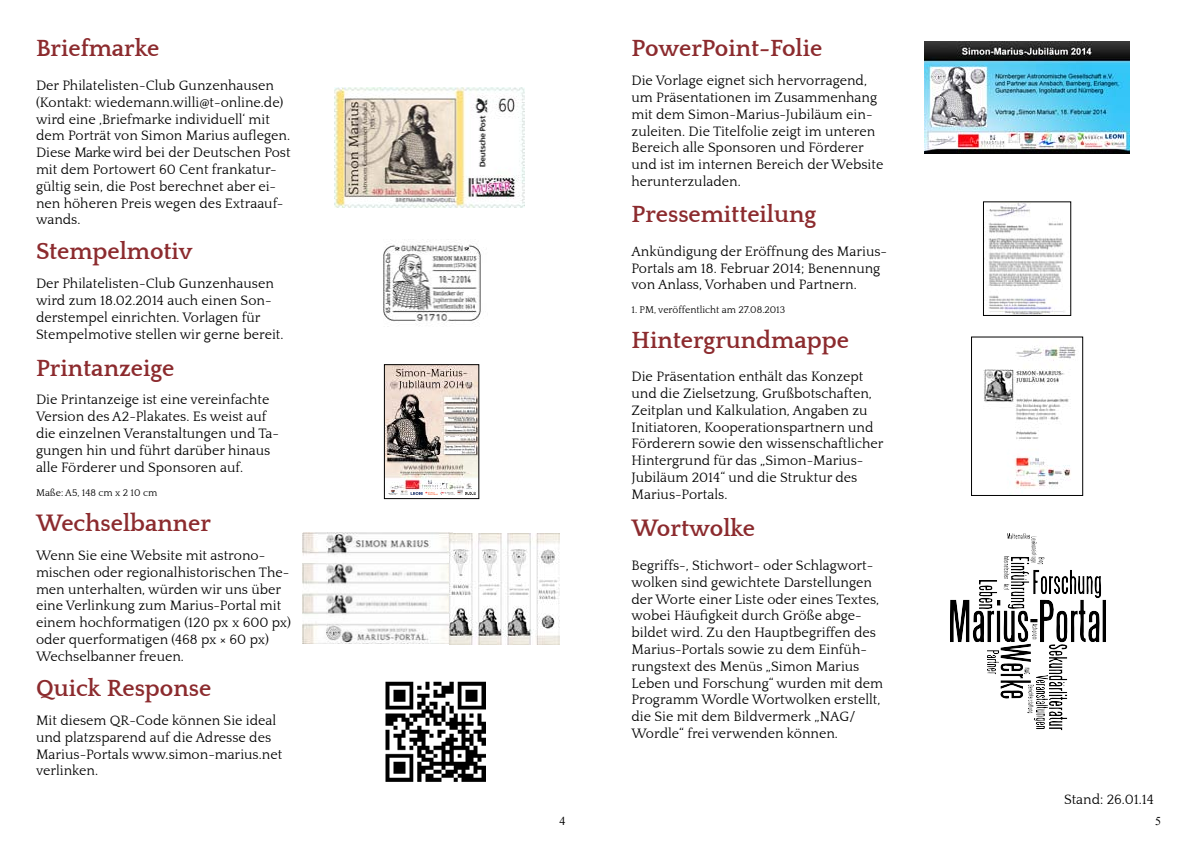
<style>
.page{position:relative;width:1191px;height:842px;background:#fff}
.page>*{position:absolute;margin:0;border:0;box-sizing:border-box;transform-origin:0 0}
.t1{font:700 24px "Quattrocento";color:#8c2b2e}
.t2{font:14px/16.8px "Quattrocento";color:#000}
.t3{font:12px "Times New Roman";color:#000}
.t4{font:10px "Quattrocento";color:#000}
</style>
<div class="page">
<img style="left:385px;top:682px;width:100px;height:100px">
<img style="left:302px;top:533px;width:147px;height:110px">
<img style="left:449px;top:533px;width:110px;height:111px">
<img style="left:386px;top:366px;width:91px;height:129px">
<div style="left:384px;top:364px;width:95px;height:135px;border:1px solid #000"></div>
<img style="left:988px;top:203px;width:77px;height:111px">
<div style="left:983px;top:201px;width:88px;height:115px;border:1px solid #000"></div>
<img style="left:983px;top:345px;width:93px;height:144px">
<div style="left:971px;top:337px;width:112px;height:159px;border:1px solid #000"></div>
<svg style="left:950px;top:533px;width:156px;height:198px"></svg>
<img style="left:335px;top:87px;width:189px;height:121px">
<img style="left:383px;top:241px;width:98px;height:83px">
<img style="left:924px;top:41px;width:206px;height:113px">
<h1 class="t1" style="left:36px;top:36px;width:125px">Briefmarke</h1>
<p class="t2" style="left:36px;top:77px;width:256px">Der Philatelisten-Club Gunzenhausen (Kontakt: wiedemann.willi@t-online.de) wird eine ‚Briefmarke individuell‘ mit dem Porträt von Simon Marius auflegen.<br>Diese Marke wird bei der Deutschen Post mit dem Portowert 60 Cent frankatur&shy;gültig sein, die Post berechnet aber ei&shy;nen höheren Preis wegen des Extraauf&shy;wands.</p>
<h1 class="t1" style="left:36px;top:239px;width:158px">Stempelmotiv</h1>
<p class="t2" style="left:36px;top:276px;width:249px">Der Philatelisten-Club Gunzenhausen wird zum 18.02.2014 auch einen Son&shy;derstempel einrichten. Vorlagen für Stempelmotive stellen wir gerne bereit.</p>
<h1 class="t1" style="left:36px;top:355px;width:140px">Printanzeige</h1>
<p class="t2" style="left:36px;top:392px;width:244px">Die Printanzeige ist eine vereinfachte Version des A2-Plakates. Es weist auf die einzelnen Veranstaltungen und Ta&shy;gungen hin und führt darüber hinaus alle Förderer und Sponsoren auf.</p>
<p class="t4" style="left:36px;top:487px;width:123px">Maße: A5, 148 cm x 2 10 cm</p>
<h1 class="t1" style="left:36px;top:511px;width:176px">Wechselbanner</h1>
<p class="t2" style="left:36px;top:547px;width:256px">Wenn Sie eine Website mit astrono&shy;mischen oder regionalhistorischen The&shy;men unterhalten, würden wir uns über eine Verlinkung zum Marius-Portal mit einem hochformatigen (120 px x 600 px) oder querformatigen (468 px × 60 px)<br>Wechselbanner freuen.</p>
<h1 class="t1" style="left:36px;top:676px;width:177px">Quick Response</h1>
<p class="t2" style="left:36px;top:712px;width:248px">Mit diesem QR-Code können Sie ideal und platzsparend auf die Adresse des<br>Marius-Portals www.simon-marius.net verlinken.</p>
<p class="t3" style="left:559px;top:813px;width:7px">4</p>
<h1 class="t1" style="left:631px;top:36px;width:192px">PowerPoint-Folie</h1>
<p class="t2" style="left:631px;top:73px;width:253px">Die Vorlage eignet sich hervorragend, um Präsentationen im Zusammenhang mit dem Simon-Marius-Jubiläum ein&shy;zuleiten. Die Titelfolie zeigt im unteren Bereich alle Sponsoren und Förderer und ist im internen Bereich der Website herunterzuladen.</p>
<h1 class="t1" style="left:631px;top:202px;width:186px">Pressemitteilung</h1>
<p class="t2" style="left:631px;top:243px;width:257px">Ankündigung der Eröffnung des Marius-<br>Portals am 18. Februar 2014; Benennung von Anlass, Vorhaben und Partnern.</p>
<p class="t4" style="left:631px;top:305px;width:155px">1. PM, veröffentlicht am 27.08.2013</p>
<h1 class="t1" style="left:631px;top:327px;width:219px">Hintergrundmappe</h1>
<p class="t2" style="left:631px;top:369px;width:254px">Die Präsentation enthält das Konzept und die Zielsetzung, Grußbotschaften, Zeitplan und Kalkulation, Angaben zu Initiatoren, Kooperationspartnern und Förderern sowie den wissenschaftlicher Hintergrund für das „Simon-Marius-Jubiläum 2014“ und die Struktur des Marius-Portals.</p>
<h1 class="t1" style="left:631px;top:516px;width:125px">Wortwolke</h1>
<p class="t2" style="left:631px;top:557px;width:253px">Begriffs-, Stichwort- oder Schlagwort&shy;wolken sind gewichtete Darstellungen der Worte einer Liste oder eines Textes, wobei Häufigkeit durch Größe abge&shy;bildet wird. Zu den Hauptbegriffen des Marius-Portals sowie zu dem Einfüh&shy;rungstext des Menüs „Simon Marius Leben und Forschung“ wurden mit dem Programm Wordle Wortwolken erstellt, die Sie mit dem Bildvermerk „NAG/ Wordle“ frei verwenden können.</p>
<p class="t2" style="left:1064px;top:791px;width:91px">Stand: 26.01.14</p>
<p class="t3" style="left:1155px;top:813px;width:7px">5</p>
</div>
